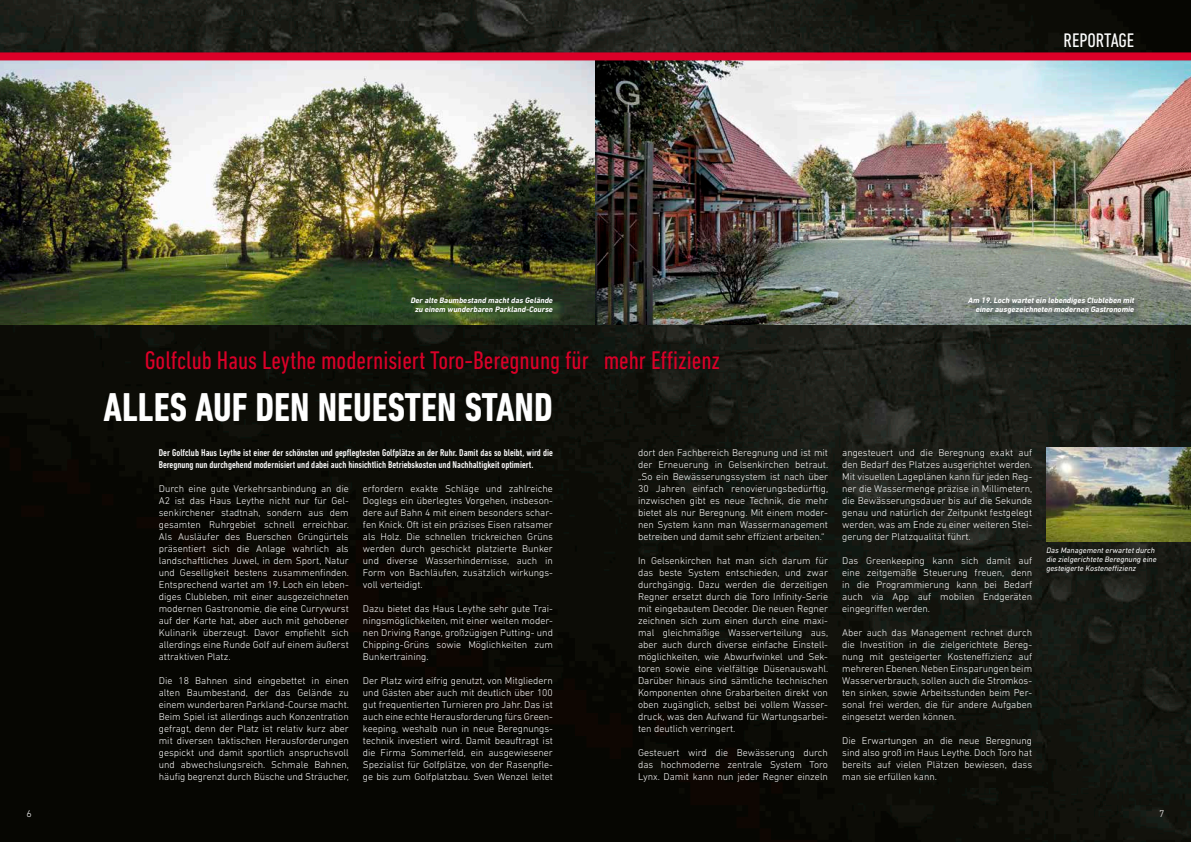
<style>
.page{position:relative;width:1191px;height:842px;background:#fff}
.page>*{position:absolute;margin:0;border:0;box-sizing:border-box;transform-origin:0 0}
.t1{font:700 condensed 41px "DIN Next LT Pro";color:#fff}
.t2{font:condensed 26px "DIN Next LT Pro";color:#db0028}
.t3{font:condensed 20px "DIN Next LT Pro";color:#fff}
.t4{font:300 10px/12px "DIN Next LT Pro";color:#fff;text-align:justify}
.t5{font:500 condensed 10px/12px "DIN Next LT Pro";color:#fff}
.t6{font:italic 700 8px/9px "DIN Next LT Pro";color:#fff;text-align:center}
.t7{font:italic 8px/9px "DIN Next LT Pro";color:#fff}
</style>
<div class="page">
<img style="left:0;top:0;width:1191px;height:842px">
<img style="left:1046px;top:448px;width:145px;height:94px">
<img style="left:0;top:60px;width:595px;height:264px">
<img style="left:595px;top:60px;width:596px;height:264px">
<div style="left:412px;top:299px;width:152px;height:25px;background:#87be55;opacity:.75"></div>
<div style="left:967px;top:297px;width:176px;height:26px;background:#000;opacity:.75"></div>
<svg style="left:1044px;top:545px;width:118px;height:34px;background:#181914"></svg>
<div style="left:0;top:52px;width:1191px;height:8px;background:#db0028"></div>
<h3 class="t3" style="left:1063px;top:29px;width:72px">REPORTAGE</h3>
<p class="t6" style="left:411px;top:296px;width:144px">Der alte Baumbestand macht das Gelände zu einem wunderbaren Parkland-Course</p>
<p class="t6" style="left:968px;top:296px;width:167px;text-align:right">Am 19. Loch wartet ein lebendiges Clubleben mit einer ausgezeichneten modernen Gastronomie</p>
<h2 class="t2" style="left:145px;top:345px;width:577px">Golfclub Haus Leythe modernisiert Toro-Beregnung für mehr Effizienz</h2>
<h1 class="t1" style="left:104px;top:384px;width:450px">ALLES AUF DEN NEUESTEN STAND</h1>
<p class="t5" style="left:159px;top:447px;width:396px">Der Golfclub Haus Leythe ist einer der schönsten und gepflegtesten Golfplätze an der Ruhr. Damit das so bleibt, wird die<br>Beregnung nun durchgehend modernisiert und dabei auch hinsichtlich Betriebskosten und Nachhaltigkeit optimiert.</p>
<p class="t4" style="left:159px;top:482px;width:192px">Durch eine gute Verkehrsanbindung an die A2 ist das Haus Leythe nicht nur für Gel&shy;senkirchener stadtnah, sondern aus dem gesamten Ruhrgebiet schnell erreichbar.<br>Als Ausläufer des Buerschen Grüngürtels präsentiert sich die Anlage wahrlich als landschaftliches Juwel, in dem Sport, Natur und Geselligkeit bestens zusammenfinden.<br>Entsprechend wartet am 19. Loch ein leben&shy;diges Clubleben, mit einer ausgezeichneten modernen Gastronomie, die eine Currywurst auf der Karte hat, aber auch mit gehobener Kulinarik überzeugt. Davor empfiehlt sich allerdings eine Runde Golf auf einem äußerst attraktiven Platz.</p>
<p class="t4" style="left:159px;top:674px;width:192px">Die 18 Bahnen sind eingebettet in einen alten Baumbestand, der das Gelände zu einem wunderbaren Parkland-Course macht.<br>Beim Spiel ist allerdings auch Konzentration gefragt, denn der Platz ist relativ kurz aber mit diversen taktischen Herausforderungen gespickt und damit sportlich anspruchsvoll und abwechslungsreich. Schmale Bahnen, häufig begrenzt durch Büsche und Sträucher,</p>
<p class="t4" style="left:363px;top:482px;width:191px">erfordern exakte Schläge und zahlreiche Doglegs ein überlegtes Vorgehen, insbeson&shy;dere auf Bahn 4 mit einem besonders schar&shy;fen Knick. Oft ist ein präzises Eisen ratsamer als Holz. Die schnellen trickreichen Grüns werden durch geschickt platzierte Bunker und diverse Wasserhindernisse, auch in Form von Bachläufen, zusätzlich wirkungs&shy;voll verteidigt.</p>
<p class="t4" style="left:363px;top:602px;width:191px">Dazu bietet das Haus Leythe sehr gute Trai&shy;ningsmöglichkeiten, mit einer weiten moder&shy;nen Driving Range, großzügigen Putting- und Chipping-Grüns sowie Möglichkeiten zum Bunkertraining.</p>
<p class="t4" style="left:363px;top:674px;width:191px">Der Platz wird eifrig genutzt, von Mitgliedern und Gästen aber auch mit deutlich über 100 gut frequentierten Turnieren pro Jahr. Das ist auch eine echte Herausforderung fürs Green&shy;keeping, weshalb nun in neue Beregnungs&shy;technik investiert wird. Damit beauftragt ist die Firma Sommerfeld, ein ausgewiesener Spezialist für Golfplätze, von der Rasenpfle&shy;ge bis zum Golfplatzbau. Sven Wenzel leitet</p>
<p class="t4" style="left:638px;top:446px;width:192px">dort den Fachbereich Beregnung und ist mit der Erneuerung in Gelsenkirchen betraut. „So ein Bewässerungssystem ist nach über 30 Jahren einfach renovierungsbedürftig, inzwischen gibt es neue Technik, die mehr bietet als nur Beregnung. Mit einem moder&shy;nen System kann man Wassermanagement betreiben und damit sehr effizient arbeiten.“</p>
<p class="t4" style="left:638px;top:554px;width:192px">In Gelsenkirchen hat man sich darum für das beste System entschieden, und zwar durchgängig. Dazu werden die derzeitigen Regner ersetzt durch die Toro Infinity-Serie mit eingebautem Decoder. Die neuen Regner zeichnen sich zum einen durch eine maxi&shy;mal gleichmäßige Wasserverteilung aus, aber auch durch diverse einfache Einstell&shy;möglichkeiten, wie Abwurfwinkel und Sek&shy;toren sowie eine vielfältige Düsenauswahl.<br>Darüber hinaus sind sämtliche technischen Komponenten ohne Grabarbeiten direkt von oben zugänglich, selbst bei vollem Wasser&shy;druck, was den Aufwand für Wartungsarbei&shy;ten deutlich verringert.</p>
<p class="t4" style="left:638px;top:746px;width:191px">Gesteuert wird die Bewässerung durch das hochmoderne zentrale System Toro Lynx. Damit kann nun jeder Regner einzeln</p>
<p class="t4" style="left:842px;top:446px;width:192px">angesteuert und die Beregnung exakt auf den Bedarf des Platzes ausgerichtet werden.<br>Mit visuellen Lageplänen kann für jeden Reg&shy;ner die Wassermenge präzise in Millimetern, die Bewässerungsdauer bis auf die Sekunde genau und natürlich der Zeitpunkt festgelegt werden, was am Ende zu einer weiteren Stei&shy;gerung der Platzqualität führt.</p>
<p class="t4" style="left:842px;top:554px;width:191px">Das Greenkeeping kann sich damit auf eine zeitgemäße Steuerung freuen, denn in die Programmierung kann bei Bedarf auch via App auf mobilen Endgeräten eingegriffen werden.</p>
<p class="t4" style="left:842px;top:626px;width:191px">Aber auch das Management rechnet durch die Investition in die zielgerichtete Bereg&shy;nung mit gesteigerter Kosteneffizienz auf mehreren Ebenen. Neben Einsparungen beim Wasserverbrauch, sollen auch die Stromkos&shy;ten sinken, sowie Arbeitsstunden beim Per&shy;sonal frei werden, die für andere Aufgaben eingesetzt werden können.</p>
<p class="t4" style="left:842px;top:734px;width:191px">Die Erwartungen an die neue Beregnung sind also groß im Haus Leythe. Doch Toro hat bereits auf vielen Plätzen bewiesen, dass man sie erfüllen kann.</p>
<p class="t7" style="left:1046px;top:546px;width:112px">Das Management erwartet durch die zielgerichtete Beregnung eine gesteigerte Kosteneffizienz</p>
<p class="t4" style="left:27px;top:808px;width:7px">6</p>
<p class="t4" style="left:1159px;top:808px;width:7px">7</p>
</div>
